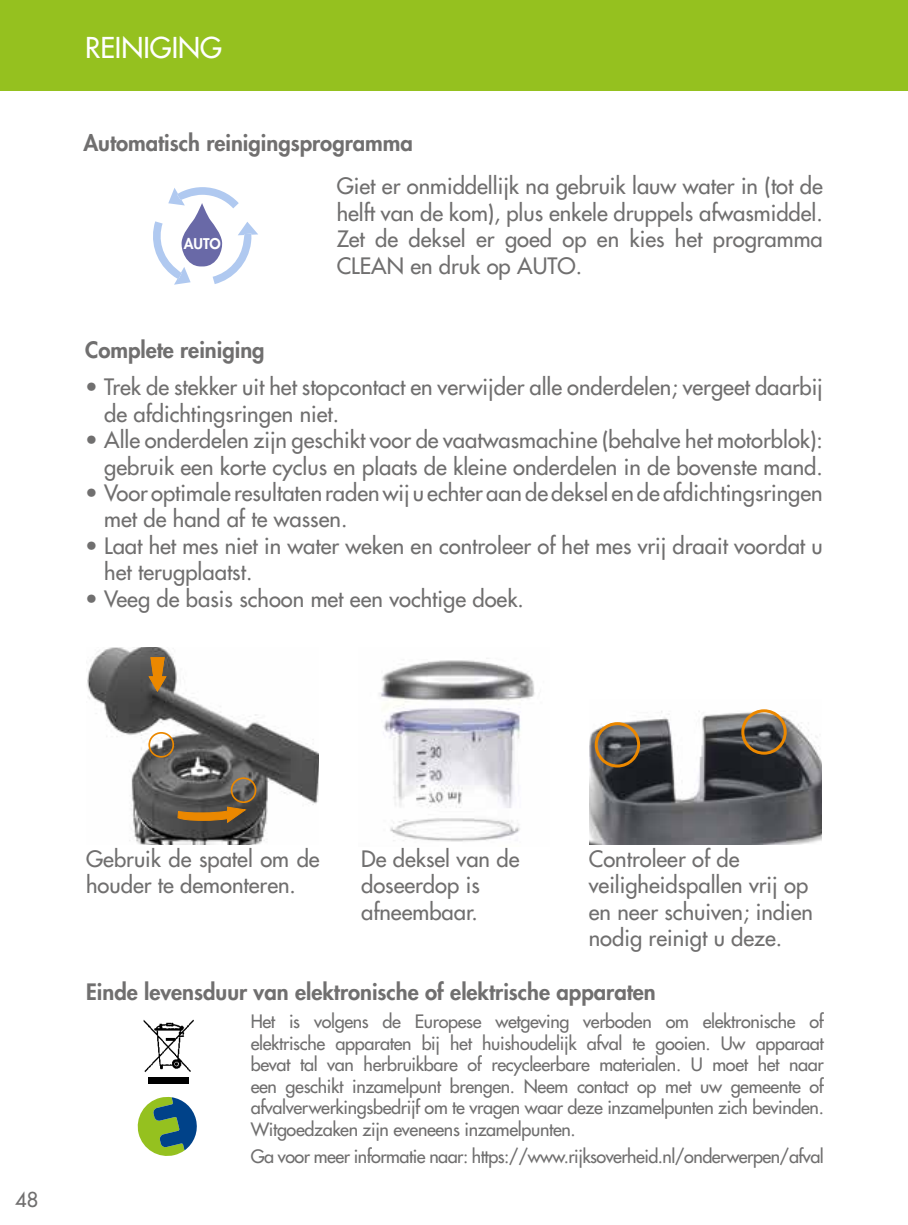
<style>
.page{position:relative;width:908px;height:1225px;background:#fff}
.page>*{position:absolute;margin:0;border:0;box-sizing:border-box;transform-origin:0 0}
.t1{font:28px "Futura";color:#fff}
.t2{font:22px/26.4px "Futura";color:#706f6f}
.t3{font:800 22px "Futura";color:#706f6f}
.t4{font:20px "Futura";color:#706f6f}
.t5{font:18px/21.6px "Futura";letter-spacing:-.02em;color:#706f6f}
.t6{font:800 14.4px "Futura";color:#fff}
</style>
<div class="page">
<div style="left:0;top:0;width:907px;height:91px;background:#95c11f"></div>
<svg style="left:137px;top:1096px;width:60px;height:60px"></svg>
<img style="left:143px;top:1019px;width:51px;height:54px">
<div style="left:149px;top:1077px;width:40px;height:6px;background:#000"></div>
<svg style="left:153px;top:187px;width:105px;height:98px"></svg>
<img style="left:589px;top:709px;width:232px;height:135px">
<img style="left:379px;top:660px;width:156px;height:182px">
<div style="left:594px;top:722px;width:45px;height:45px;border:3px solid #eb8800;border-radius:50%"></div>
<div style="left:741px;top:709px;width:45px;height:45px;border:3px solid #eb8800;border-radius:50%"></div>
<img style="left:87px;top:647px;width:231px;height:197px">
<svg style="left:177px;top:806px;width:69px;height:18px"></svg>
<div style="left:230px;top:777px;width:26px;height:26px;border:2px solid #eb8800;border-radius:50%"></div>
<div style="left:148px;top:732px;width:26px;height:25px;border:2px solid #eb8800;border-radius:50%"></div>
<svg style="left:147px;top:656px;width:21px;height:37px"></svg>
<p class="t1" style="left:85px;top:29px;width:138px">REINIGING</p>
<p class="t3" style="left:83px;top:128px;width:331px">Automatisch reinigingsprogramma</p>
<p class="t2" style="left:336px;top:173px;width:487px">Giet er onmiddellijk na gebruik lauw water in (tot de helft van de kom), plus enkele druppels afwasmiddel.<br>Zet de deksel er goed op en kies het programma CLEAN en druk op AUTO.</p>
<p class="t6" style="left:184px;top:234px;width:38px">AUTO</p>
<p class="t3" style="left:85px;top:335px;width:181px">Complete reiniging</p>
<p class="t2" style="left:104px;top:374px;width:719px;text-indent:-19px">• Trek de stekker uit het stopcontact en verwijder alle onderdelen; vergeet daarbij de afdichtingsringen niet.</p>
<p class="t2" style="left:85px;top:427px;width:739px;text-align:right">• Alle onderdelen zijn geschikt voor de vaatwasmachine (behalve het motorblok): gebruik een korte cyclus en plaats de kleine onderdelen in de bovenste mand.</p>
<p class="t2" style="left:104px;top:479px;width:719px;text-indent:-19px">• Voor optimale resultaten raden wij u echter aan de deksel en de afdichtingsringen met de hand af te wassen.</p>
<p class="t2" style="left:104px;top:532px;width:719px;text-indent:-19px">• Laat het mes niet in water weken en controleer of het mes vrij draait voordat u het terugplaatst.</p>
<p class="t2" style="left:85px;top:585px;width:436px">• Veeg de basis schoon met een vochtige doek.</p>
<p class="t4" style="left:15px;top:1186px;width:25px">48</p>
<p class="t2" style="left:86px;top:845px;width:235px">Gebruik de spatel om de houder te demonteren.</p>
<p class="t2" style="left:361px;top:845px;width:160px">De deksel van de doseerdop is afneembaar.</p>
<p class="t2" style="left:588px;top:845px;width:226px">Controleer of de veiligheidspallen vrij op en neer schuiven; indien nodig reinigt u deze.</p>
<p class="t3" style="left:86px;top:976px;width:571px">Einde levensduur van elektronische of elektrische apparaten</p>
<p class="t5" style="left:250px;top:1010px;width:574px">Het is volgens de Europese wetgeving verboden om elektronische of elektrische apparaten bij het huishoudelijk afval te gooien. Uw apparaat bevat tal van herbruikbare of recycleerbare materialen. U moet het naar een geschikt inzamelpunt brengen. Neem contact op met uw gemeente of afvalverwerkingsbedrijf om te vragen waar deze inzamelpunten zich bevinden.<br>Witgoedzaken zijn eveneens inzamelpunten.</p>
<p class="t5" style="left:250px;top:1145px;width:574px">Ga voor meer informatie naar: https://www. rijksoverheid. nl/onderwerpen/afval</p>
</div>
